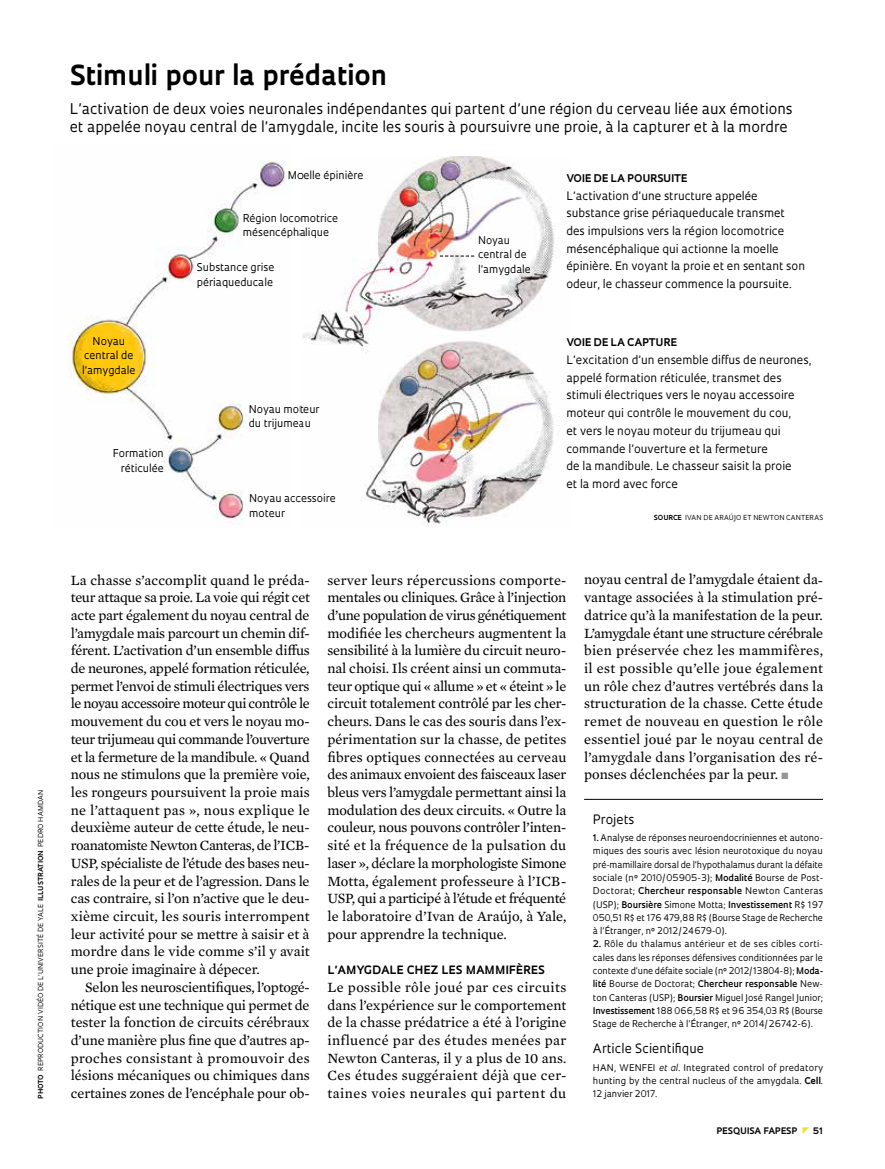
<style>
.page{position:relative;width:885px;height:1169px;background:#fff}
.page>*{position:absolute;margin:0;border:0;box-sizing:border-box;transform-origin:0 0}
.t1{font:700 26.85px "Oculum";color:#000}
.t2{font:14.4px/17.7px "Mercury Text G2";color:#000;text-align:justify}
.t3{font:14.4px/18.3px "Oculum";color:#000}
.t4{font:12.6px "Oculum";color:#000}
.t5{font:11.4px/17.7px "Oculum";color:#000}
.t6{font:700 11.25px "Oculum";letter-spacing:.03em;color:#000}
.t7{font:10.5px/14.5px "Oculum";color:#000}
.t8{font:700 10.35px "Oculum";letter-spacing:.01em;color:#000}
.t9{font:10.35px/14.1px "Oculum";color:#000}
.t10{font:9px/13.2px "Oculum";color:#000;text-align:justify}
.t11{font:700 8.7px "Oculum";letter-spacing:.015em;color:#000}
.t12{font:6.75px "Oculum";letter-spacing:.02em;color:#000}
.s1{font-weight:700}
.s2{color:#939598}
.s3{font-weight:600}
.s4{font-style:italic}
</style>
<div class="page">
<hr style="left:584px;top:799px;width:239px;height:1px;background:#000">
<img style="left:68px;top:161px;width:217px;height:363px">
<img style="left:303px;top:156px;width:257px;height:370px">
<svg style="left:440px;top:256px;width:34px;height:1px"></svg>
<p class="t12" style="left:36px;top:1098px;width:310px;rotate:-90deg"><span class="s1">PHOTO</span> REPRODUCTION VIDÉO DE L’UNIVERSITÉ DE YALE <span class="s1">ILLUSTRATION</span> PEDRO HAMDAN</p>
<h1 class="t1" style="left:70px;top:56px;width:319px">Stimuli pour la prédation</h1>
<p class="t3" style="left:70px;top:98px;width:724px">L’activation de deux voies neuronales indépendantes qui partent d’une région du cerveau liée aux émotions et appelée noyau central de l’amygdale, incite les souris à poursuivre une proie, à la capturer et à la mordre</p>
<p class="t7" style="left:82px;top:333px;width:55px;text-align:center">Noyau central de l’amygdale</p>
<p class="t7" style="left:113px;top:446px;width:53px;text-align:right">Formation réticulée</p>
<p class="t7" style="left:288px;top:168px;width:77px">Moelle épinière</p>
<p class="t7" style="left:243px;top:210px;width:97px">Région locomotrice mésencéphalique</p>
<p class="t7" style="left:197px;top:260px;width:79px">Substance grise périaqueducale</p>
<p class="t7" style="left:249px;top:401px;width:72px">Noyau moteur du trijumeau</p>
<p class="t7" style="left:249px;top:490px;width:88px">Noyau accessoire moteur</p>
<p class="t9" style="left:478px;top:233px;width:54px">Noyau central de l’amygdale</p>
<p class="t8" style="left:566px;top:171px;width:122px">VOIE DE LA POURSUITE</p>
<p class="t5" style="left:566px;top:186px;width:240px">L’activation d’une structure appelée substance grise périaqueducale transmet des impulsions vers la région locomotrice mésencéphalique qui actionne la moelle épinière. En voyant la proie et en sentant son odeur, le chasseur commence la poursuite.</p>
<p class="t8" style="left:566px;top:335px;width:112px">VOIE DE LA CAPTURE</p>
<p class="t5" style="left:566px;top:350px;width:247px">L’excitation d’un ensemble diffus de neurones, appelé formation réticulée, transmet des stimuli électriques vers le noyau accessoire moteur qui contrôle le mouvement du cou,<br>et vers le noyau moteur du trijumeau qui commande l’ouverture et la fermeture<br>de la mandibule. Le chasseur saisit la proie<br>et la mord avec force</p>
<p class="t12" style="left:654px;top:513px;width:171px"><span class="s1">SOURCE</span> IVAN DE ARAÚJO ET NEWTON CANTERAS</p>
<p class="t2" style="left:71px;top:570px;width:241px">La chasse s’accomplit quand le préda&shy;teur attaque sa proie. La voie qui régit cet acte part également du noyau central de l’amygdale mais parcourt un chemin dif&shy;férent. L’activation d’un ensemble diffus de neurones, appelé formation réticulée, permet l’envoi de stimuli électriques vers le noyau accessoire moteur qui contrôle le mouvement du cou et vers le noyau mo&shy;teur trijumeau qui commande l’ouverture et la fermeture de la mandibule. « Quand nous ne stimulons que la première voie, les rongeurs poursuivent la proie mais ne l’attaquent pas », nous explique le deuxième auteur de cette étude, le neu&shy;roanatomiste Newton Canteras, de l’ICB-USP, spécialiste de l’étude des bases neu&shy;rales de la peur et de l’agression. Dans le cas contraire, si l’on n’active que le deu&shy;xième circuit, les souris interrompent leur activité pour se mettre à saisir et à mordre dans le vide comme s’il y avait une proie imaginaire à dépecer.</p>
<p class="t2" style="left:71px;top:977px;width:241px;text-indent:14px">Selon les neuroscientifiques, l’optogé&shy;nétique est une technique qui permet de tester la fonction de circuits cérébraux d’une manière plus fine que d’autres ap&shy;proches consistant à promouvoir des lésions mécaniques ou chimiques dans certaines zones de l’encéphale pour ob-</p>
<p class="t2" style="left:327px;top:570px;width:241px">server leurs répercussions comporte&shy;mentales ou cliniques. Grâce à l’injection d’une population de virus génétiquement modifiée les chercheurs augmentent la sensibilité à la lumière du circuit neuro&shy;nal choisi. Ils créent ainsi un commuta&shy;teur optique qui « allume » et « éteint » le circuit totalement contrôlé par les cher&shy;cheurs. Dans le cas des souris dans l’ex&shy;périmentation sur la chasse, de petites fibres optiques connectées au cerveau des animaux envoient des faisceaux laser bleus vers l’amygdale permettant ainsi la modulation des deux circuits. « Outre la couleur, nous pouvons contrôler l’inten&shy;sité et la fréquence de la pulsation du laser », déclare la morphologiste Simone Motta, également professeure à l’ICB-USP, qui a participé à l’étude et fréquenté le laboratoire d’Ivan de Araújo, à Yale, pour apprendre la technique.</p>
<p class="t6" style="left:327px;top:962px;width:219px">L’AMYGDALE CHEZ LES MAMMIFÈRES</p>
<p class="t2" style="left:327px;top:977px;width:240px">Le possible rôle joué par ces circuits dans l’expérience sur le comportement de la chasse prédatrice a été à l’origine influencé par des études menées par Newton Canteras, il y a plus de 10 ans.<br>Ces études suggéraient déjà que cer&shy;taines voies neurales qui partent du</p>
<p class="t2" style="left:584px;top:570px;width:241px">noyau central de l’amygdale étaient da&shy;vantage associées à la stimulation pré&shy;datrice qu’à la manifestation de la peur.<br>L’amygdale étant une structure cérébrale bien préservée chez les mammifères, il est possible qu’elle joue également un rôle chez d’autres vertébrés dans la structuration de la chasse. Cette étude remet de nouveau en question le rôle essentiel joué par le noyau central de l’amygdale dans l’organisation des ré&shy;ponses déclenchées par la peur. <span class="s2">■</span></p>
<p class="t4" style="left:593px;top:810px;width:43px">Projets</p>
<p class="t10" style="left:593px;top:831px;width:232px"><span class="s3">1.</span> Analyse de réponses neuroendocriniennes et autono&shy;miques des souris avec lésion neurotoxique du noyau pré-mamillaire dorsal de l’hypothalamus durant la défaite sociale (nº 2010/05905-3); <span class="s3">Modalité</span> Bourse de Post-Doctorat; <span class="s3">Chercheur responsable</span> Newton Canteras (USP); <span class="s3">Boursière</span> Simone Motta; <span class="s3">Investissement</span> R$ 197<br>050,51 R$ et 176 479,88 R$ (Bourse Stage de Recherche à l’Étranger, nº 2012/24679-0).</p>
<p class="t10" style="left:593px;top:937px;width:232px"><span class="s3">2.</span> Rôle du thalamus antérieur et de ses cibles corti&shy;cales dans les réponses défensives conditionnées par le contexte d’une défaite sociale (nº 2012/13804-8); <span class="s3">Moda&shy;lité</span> Bourse de Doctorat; <span class="s3">Chercheur responsable</span> New&shy;ton Canteras (USP); <span class="s3">Boursier</span> Miguel José Rangel Junior; <span class="s3">Investissement</span> 188 066,58 R$ et 96 354,03 R$ (Bourse Stage de Recherche à l’Étranger, nº 2014/26742-6).</p>
<p class="t4" style="left:593px;top:1040px;width:112px">Article Scientifique</p>
<p class="t10" style="left:593px;top:1060px;width:232px">HAN, WENFEI <span class="s4">et al</span>. Integrated control of predatory hunting by the central nucleus of the amygdala. <span class="s1">Cell</span>.<br>12 janvier 2017.</p>
<p class="t11" style="left:716px;top:1124px;width:82px">PESQUISA FAPESP</p>
<p class="t11" style="left:813px;top:1124px;width:12px">51</p>
</div>
